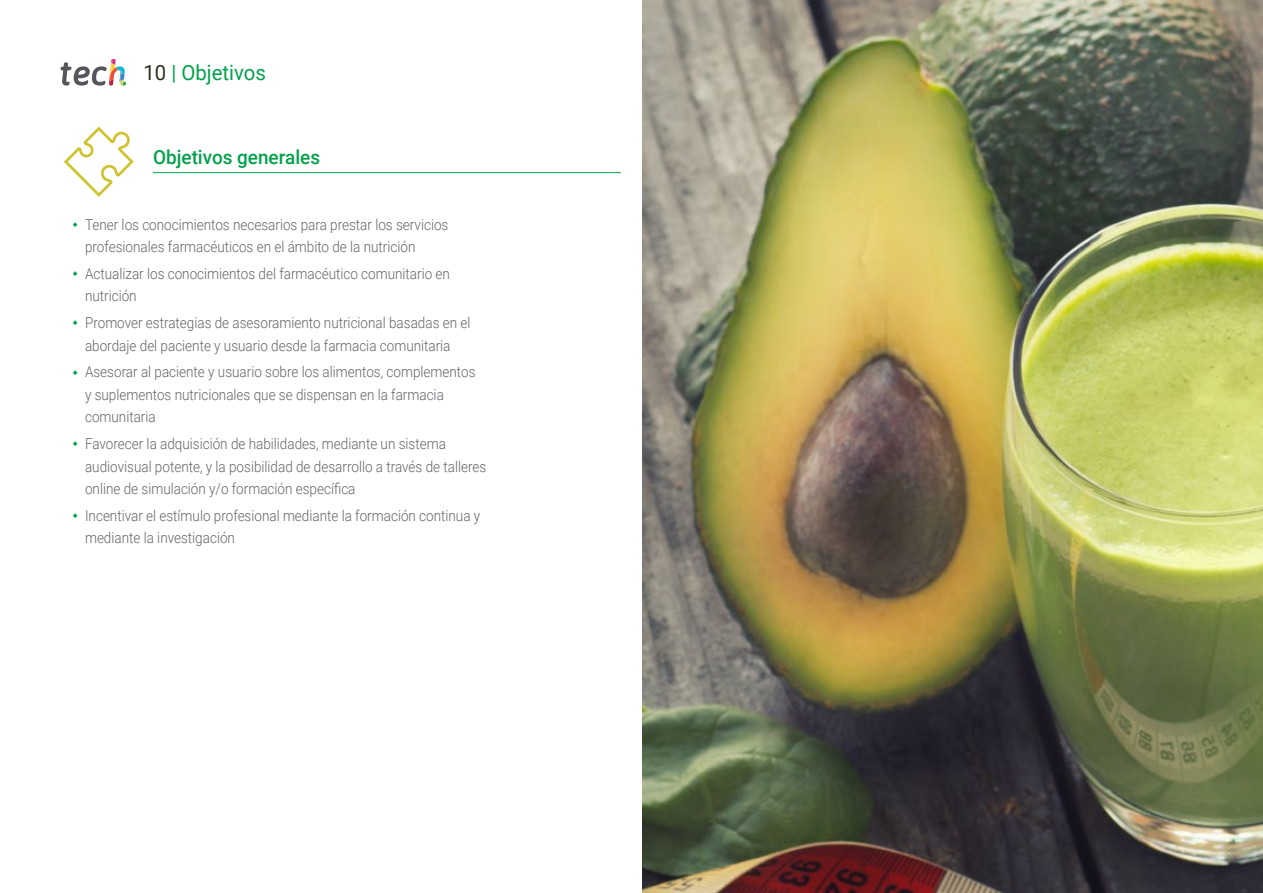
<style>
.page{position:relative;width:1263px;height:893px;background:#fff}
.page>*{position:absolute;margin:0;border:0;box-sizing:border-box;transform-origin:0 0}
.t1{font:21px "Roboto";color:#04a14d}
.t2{font:500 19.5px "Roboto";color:#04a14d}
.t3{font:300 15px/22.5px "Roboto";color:#61646a;scale:.9 1}
.s1{color:#312e20}
</style>
<div class="page">
<img style="left:642px;top:0;width:621px;height:893px">
<svg style="left:61px;top:59px;width:65px;height:27px"></svg>
<hr style="left:153px;top:172px;width:468px;height:1px;background:#04a14d">
<svg style="left:64px;top:127px;width:70px;height:70px"></svg>
<h1 class="t1" style="left:144px;top:57px;width:124px"><span class="s1">10</span> | Objetivos</h1>
<h2 class="t2" style="left:153px;top:144px;width:169px">Objetivos generales</h2>
<p class="t3" style="left:85px;top:213px;width:405px">Tener los conocimientos necesarios para prestar los servicios profesionales farmacéuticos en el ámbito de la nutrición</p>
<p class="t3" style="left:85px;top:262px;width:407px">Actualizar los conocimientos del farmacéutico comunitario en nutrición</p>
<p class="t3" style="left:85px;top:311px;width:430px">Promover estrategias de asesoramiento nutricional basadas en el abordaje del paciente y usuario desde la farmacia comunitaria</p>
<p class="t3" style="left:85px;top:360px;width:435px">Asesorar al paciente y usuario sobre los alimentos, complementos y suplementos nutricionales que se dispensan en la farmacia comunitaria</p>
<p class="t3" style="left:85px;top:432px;width:447px">Favorecer la adquisición de habilidades, mediante un sistema audiovisual potente, y la posibilidad de desarrollo a través de talleres online de simulación y/o formación específica</p>
<p class="t3" style="left:85px;top:504px;width:441px">Incentivar el estímulo profesional mediante la formación continua y mediante la investigación</p>
</div>
